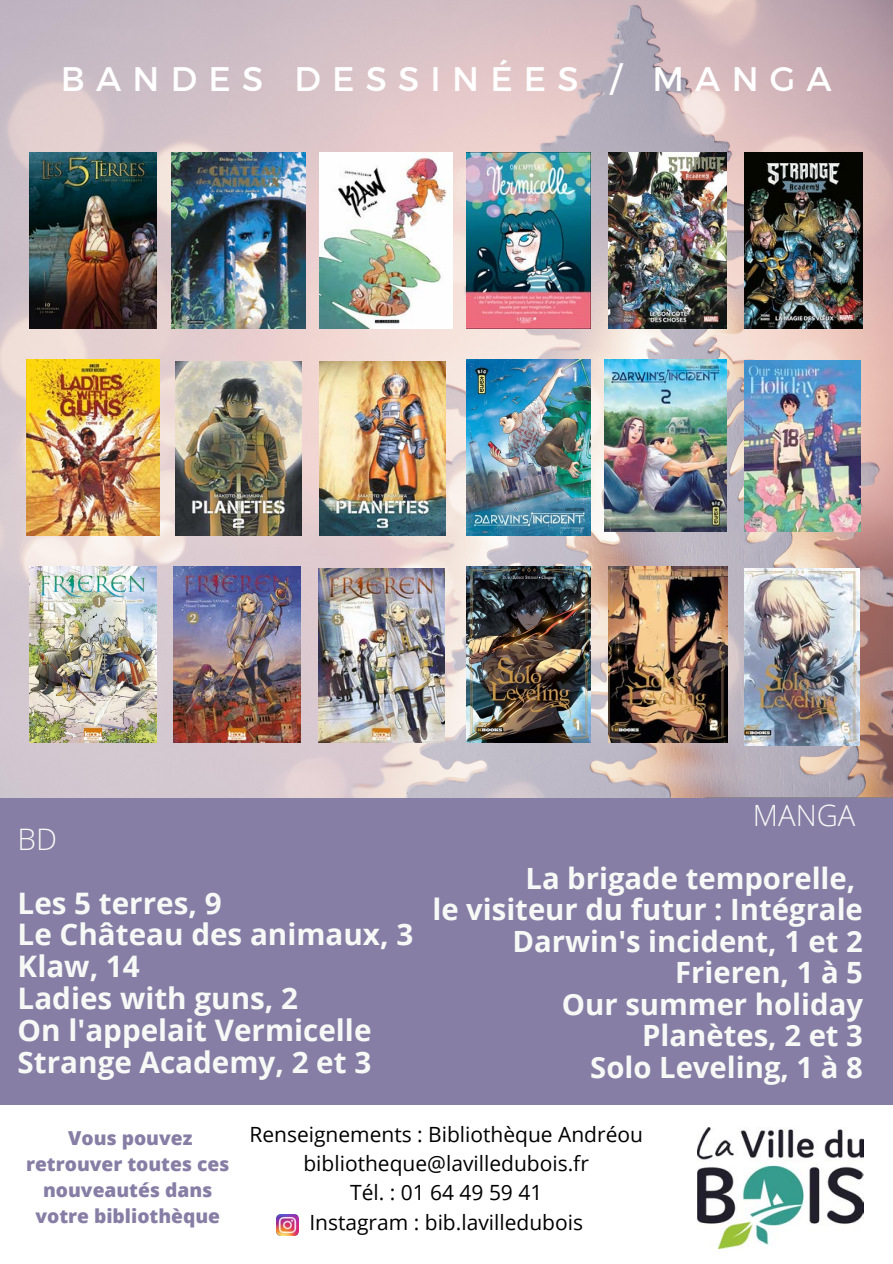
<style>
.page{position:relative;width:893px;height:1264px;background:#fff}
.page>*{position:absolute;margin:0;border:0;box-sizing:border-box;transform-origin:0 0}
.t1{font:34.05px "Montserrat";letter-spacing:.33em;color:#fff}
.t2{font:700 29.7px/31.8px "Open Sans";color:#f7f9f7}
.t3{font:300 29.7px "Open Sans";color:#f7f9f7}
.t4{font:700 29.25px/31.5px "Open Sans";color:#f7f9f7;text-align:right}
.t5{font:300 29.25px "Open Sans";color:#f7f9f7}
.t6{font:21px/29.2px "Open Sans";color:#000;text-align:center}
.t7{font:800 19.2px/25.8px "Open Sans";color:#867ea5;text-align:center}
</style>
<div class="page">
<img style="left:698px;top:1127px;width:165px;height:121px">
<img style="left:277px;top:1214px;width:21px;height:21px">
<div style="left:0;top:797px;width:892px;height:307px;background:#867ea5"></div>
<img style="left:0;top:0;width:892px;height:797px">
<img style="left:30px;top:152px;width:127px;height:176px">
<img style="left:171px;top:152px;width:134px;height:176px">
<img style="left:319px;top:152px;width:133px;height:176px">
<img style="left:467px;top:152px;width:123px;height:176px">
<img style="left:608px;top:152px;width:118px;height:176px">
<img style="left:744px;top:152px;width:118px;height:176px">
<img style="left:27px;top:359px;width:132px;height:177px">
<img style="left:744px;top:360px;width:116px;height:171px">
<img style="left:467px;top:359px;width:123px;height:177px">
<img style="left:30px;top:566px;width:127px;height:176px">
<img style="left:319px;top:361px;width:126px;height:174px">
<img style="left:467px;top:566px;width:123px;height:176px">
<img style="left:175px;top:361px;width:126px;height:174px">
<img style="left:605px;top:359px;width:121px;height:172px">
<img style="left:173px;top:566px;width:127px;height:176px">
<img style="left:319px;top:568px;width:126px;height:174px">
<img style="left:608px;top:566px;width:119px;height:176px">
<img style="left:744px;top:568px;width:115px;height:177px">
<p class="t1" style="left:61px;top:56px;width:772px">BANDES DESSINÉES / MANGA</p>
<p class="t3" style="left:18px;top:818px;width:41px">BD</p>
<p class="t2" style="left:18px;top:886px;width:397px">Les 5 terres, 9<br>Le Château des animaux, 3<br>Klaw, 14<br>Ladies with guns, 2<br>On l'appelait Vermicelle<br>Strange Academy, 2 et 3</p>
<p class="t5" style="left:752px;top:794px;width:104px">MANGA</p>
<p class="t4" style="left:432px;top:861px;width:432px">La brigade temporelle,<br>le visiteur du futur : Intégrale<br>Darwin's incident, 1 et 2<br>Frieren, 1 à 5<br>Our summer holiday<br>Planètes, 2 et 3<br>Solo Leveling, 1 à 8</p>
<p class="t7" style="left:26px;top:1124px;width:205px">Vous pouvez retrouver toutes ces nouveautés dans votre bibliothèque</p>
<p class="t6" style="left:249px;top:1119px;width:395px">Renseignements : Bibliothèque Andréou bibliotheque@lavilledubois.fr<br>Tél. : 01 64 49 59 41<br>Instagram : bib.lavilledubois</p>
</div>
